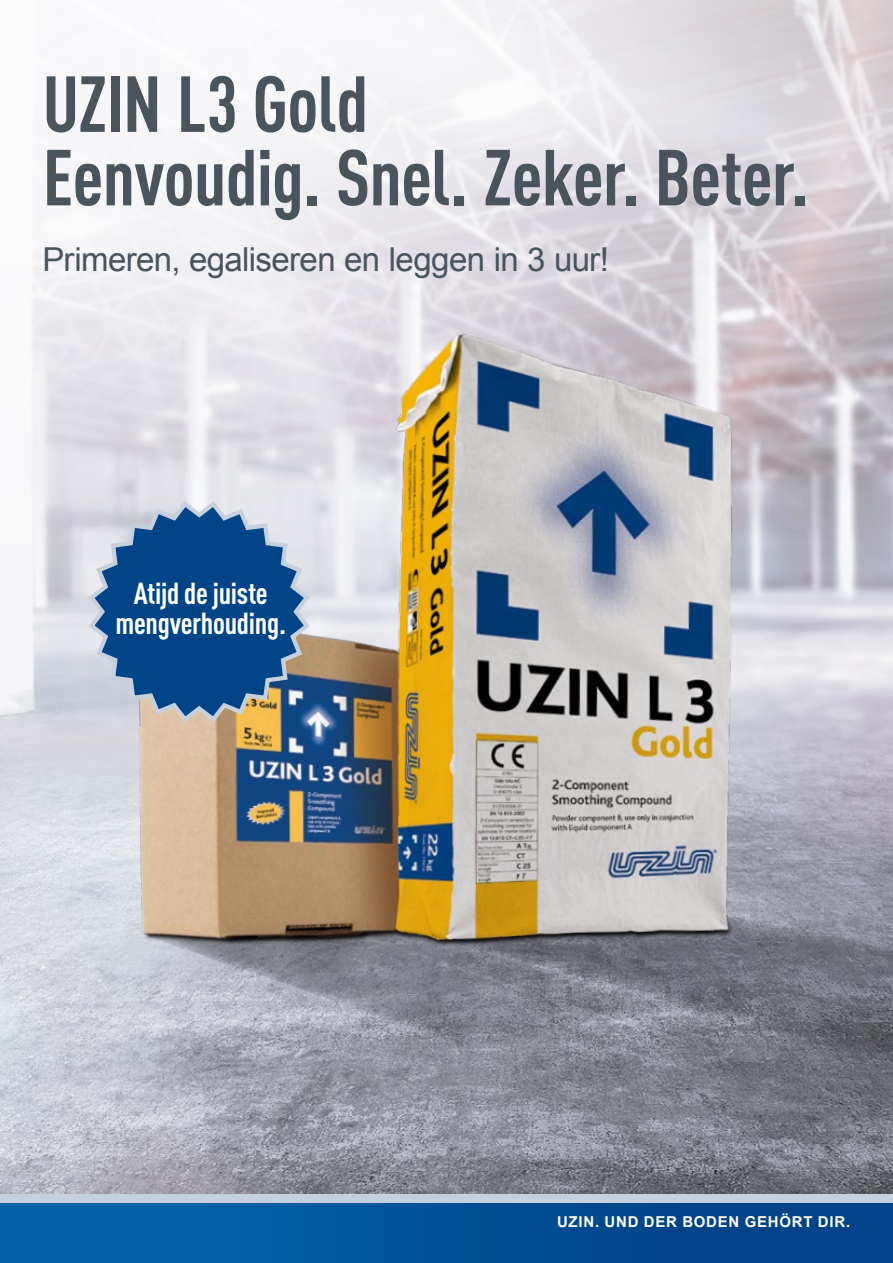
<style>
.page{position:relative;width:893px;height:1263px;background:#fff}
.page>*{position:absolute;margin:0;border:0;box-sizing:border-box;transform-origin:0 0}
.t1{font:700 condensed 78px/73.5px "DIN Pro";letter-spacing:-.01em;color:#49545d}
.t2{font:33px "Arial";letter-spacing:-.02em;color:#49545d}
.t3{font:700 condensed 30px/30px "DIN Pro";letter-spacing:-.01em;color:#fff;text-align:center}
.t4{font:700 15px "Arial";letter-spacing:.05em;color:#fff}
</style>
<div class="page">
<img style="left:0;top:0;width:893px;height:1194px">
<svg style="left:145px;top:983px;width:252px;height:56px;background:#b2b4be"></svg>
<svg style="left:397px;top:894px;width:496px;height:193px;background:#7d8088"></svg>
<img style="left:75px;top:303px;width:717px;height:680px">
<div style="left:0;top:1203px;width:893px;height:60px;background:linear-gradient(to right,#0465a9,#003e83)"></div>
<div style="left:0;top:1194px;width:893px;height:9px;background:#c7d1de"></div>
<svg style="left:86px;top:498px;width:227px;height:227px;background:#5079a3"></svg>
<p class="t1" style="left:43px;top:61px;width:768px">UZIN L3 Gold<br>Eenvoudig. Snel. Zeker. Beter.</p>
<p class="t2" style="left:43px;top:238px;width:568px">Primeren, egaliseren en leggen in 3 uur!</p>
<p class="t3" style="left:116px;top:576px;width:172px">Atijd de juiste mengverhouding.</p>
<p class="t4" style="left:557px;top:1212px;width:295px">UZIN. UND DER BODEN GEHÖRT DIR.</p>
</div>
